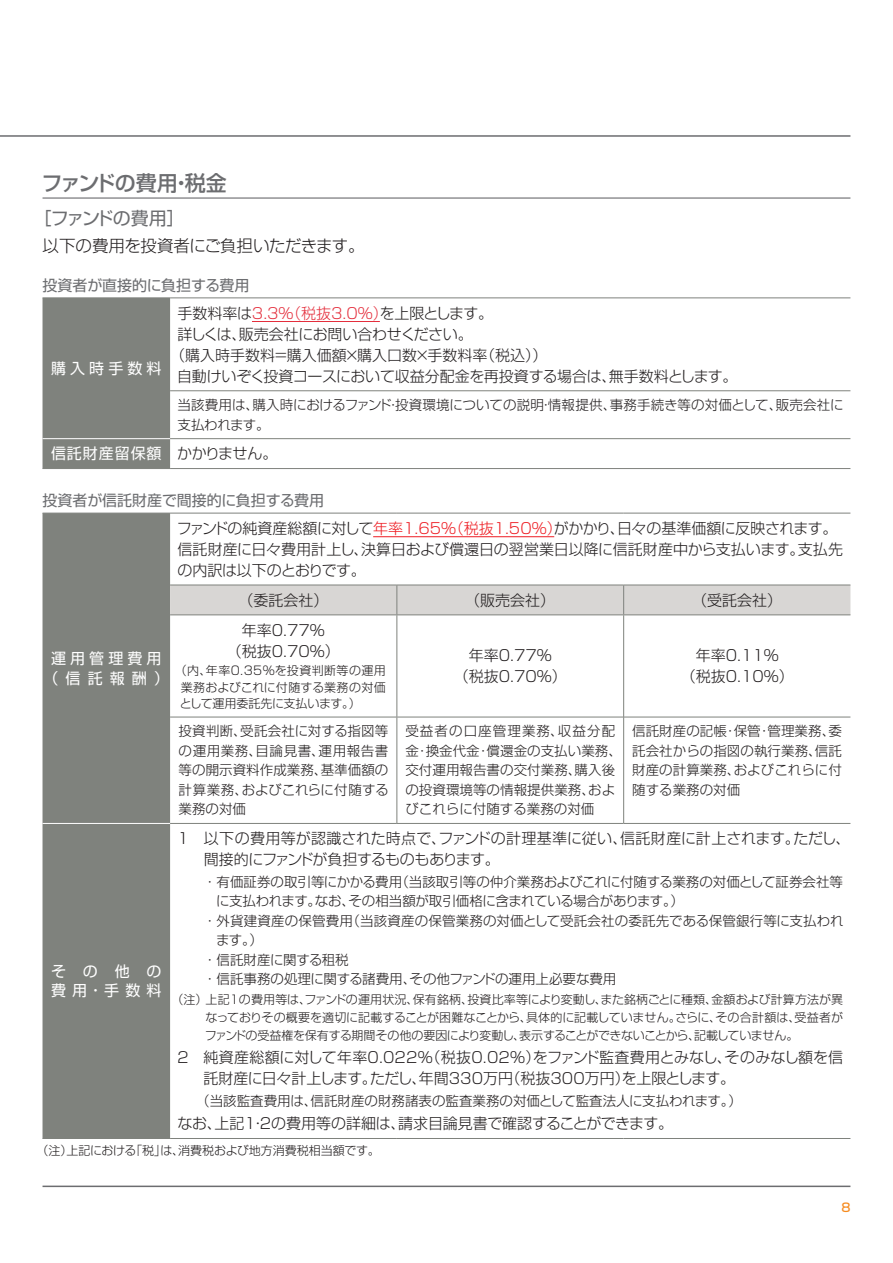
<style>
.page{position:relative;width:893px;height:1263px;background:#fff}
.page>*{position:absolute;margin:0;border:0;box-sizing:border-box;transform-origin:0 0}
.t1{font:500 21px "Shin Go Pr 5";letter-spacing:-.035em;color:#6c6d70}
.t2{font:18px "Shin Go Pr 5";letter-spacing:-.09em;color:#6c6d70}
.t3{font:300 16.5px "Shin Go Pr 5";letter-spacing:-.025em;color:#231f20}
.t4{font:300 15px/21px "Shin Go Pr 5";color:#231f20;text-align:center}
.t5{font:300 15px/21px "Shin Go Pro";letter-spacing:-.01em;color:#231f20}
.t6{font:300 15px "Shin Go Pr 5";letter-spacing:-.02em;color:#231f20}
.t7{font:15px "Shin Go Pr 5";letter-spacing:-.01em;color:#6c6d70}
.t8{font:300 15px "Shin Go Pr 5";letter-spacing:-.03em;color:#231f20}
.t9{font:15px/19.5px "Shin Go Pr 5";letter-spacing:.275em;color:#fff;text-align:center}
.t10{font:15px "Shin Go Pr 5";letter-spacing:.06em;color:#fff}
.t11{font:15px/19.5px "Shin Go Pr 5";letter-spacing:.77em;color:#fff}
.t12{font:300 13.5px/19.5px "Shin Go Pr 5";color:#231f20}
.t13{font:300 13.5px "Shin Go Pr 5";letter-spacing:-.02em;color:#231f20}
.t14{font:300 12px/16.5px "Shin Go Pr 5";letter-spacing:-.01em;color:#231f20;text-align:justify}
.t15{font:500 12px "Shin Go Pr 5";color:#f68b1f}
.s1{color:#e42e3c}
.s2{font-family:"Shin Go Pro";font-weight:300;color:#231f20}
.s3{font-family:"Shin Go Pro"}
.s4{font-family:"Shin Go Pro";color:#ee1d23}
.s5{font-family:"Shin Go Pr 5"}
</style>
<div class="page">
<hr style="left:0;top:135px;width:850px;height:2px;background:#6c6d70">
<hr style="left:43px;top:1185px;width:807px;height:2px;background:#6c6d70">
<hr style="left:43px;top:197px;width:807px;height:2px;background:#6c6d70">
<div style="left:43px;top:298px;width:127px;height:170px;background:#7f827d"></div>
<hr style="left:43px;top:438px;width:127px;height:1px;background:#fff">
<hr style="left:43px;top:297px;width:127px;height:1px;background:#7f827d">
<hr style="left:43px;top:468px;width:127px;height:1px;background:#7f827d">
<hr style="left:170px;top:297px;width:680px;height:1px;background:#7f827d">
<hr style="left:170px;top:438px;width:680px;height:1px;background:#7f827d">
<hr style="left:170px;top:468px;width:680px;height:1px;background:#7f827d">
<hr style="left:170px;top:390px;width:680px;height:1px;background:#7f827d">
<hr style="left:252px;top:321px;width:128px;height:1px;background:#e42e3c">
<div style="left:43px;top:514px;width:127px;height:624px;background:#7f827d"></div>
<hr style="left:43px;top:823px;width:127px;height:1px;background:#fff">
<hr style="left:43px;top:513px;width:127px;height:1px;background:#7f827d">
<hr style="left:43px;top:1138px;width:127px;height:1px;background:#7f827d">
<hr style="left:170px;top:513px;width:227px;height:1px;background:#7f827d">
<hr style="left:397px;top:513px;width:227px;height:1px;background:#7f827d">
<hr style="left:624px;top:513px;width:226px;height:1px;background:#7f827d">
<hr style="left:170px;top:823px;width:227px;height:1px;background:#7f827d">
<hr style="left:397px;top:823px;width:227px;height:1px;background:#7f827d">
<hr style="left:624px;top:823px;width:226px;height:1px;background:#7f827d">
<hr style="left:170px;top:1138px;width:227px;height:1px;background:#7f827d">
<hr style="left:397px;top:1138px;width:227px;height:1px;background:#7f827d">
<hr style="left:624px;top:1138px;width:226px;height:1px;background:#7f827d">
<hr style="left:170px;top:717px;width:226px;height:1px;background:#7f827d">
<hr style="left:397px;top:717px;width:226px;height:1px;background:#7f827d">
<hr style="left:624px;top:717px;width:226px;height:1px;background:#7f827d">
<div style="left:170px;top:585px;width:680px;height:30px;background:#d8d6d4"></div>
<hr style="left:396px;top:615px;width:1px;height:102px;background:#7f827d">
<hr style="left:623px;top:615px;width:1px;height:102px;background:#7f827d">
<hr style="left:396px;top:717px;width:1px;height:106px;background:#7f827d">
<hr style="left:623px;top:717px;width:1px;height:106px;background:#7f827d">
<hr style="left:373px;top:536px;width:181px;height:1px;background:#ee1d23">
<h1 class="t1" style="left:41px;top:165px;width:187px">ファンドの費用・税金</h1>
<h2 class="t2" style="left:34px;top:203px;width:153px">［ファンドの費用］</h2>
<p class="t3" style="left:43px;top:232px;width:324px">以下の費用を投資者にご負担いただきます。</p>
<p class="t7" style="left:43px;top:272px;width:208px">投資者が直接的に負担する費用</p>
<p class="t6" style="left:178px;top:300px;width:317px">手数料率は<span class="s1">3.3％（税抜3.0％）</span>を上限とします。</p>
<p class="t8" style="left:178px;top:321px;width:297px">詳しくは、販売会社にお問い合わせください。</p>
<p class="t4" style="left:170px;top:343px;width:379px">（購入時手数料＝購入価額×購入口数×手数料率（税込））</p>
<p class="t6" style="left:177px;top:363px;width:562px">自動けいぞく投資コースにおいて収益分配金を再投資する場合は、無手数料とします。</p>
<p class="t12" style="left:178px;top:394px;width:667px">当該費用は、購入時におけるファンド・投資環境についての説明・情報提供、事務手続き等の対価として、販売会社に支払われます。</p>
<p class="t10" style="left:51px;top:441px;width:228px">信託財産留保額 <span class="s2">かかりません。</span></p>
<p class="t9" style="left:51px;top:357px;width:112px">購入時手数料</p>
<p class="t7" style="left:43px;top:488px;width:283px">投資者が信託財産で間接的に負担する費用</p>
<p class="t9" style="left:44px;top:647px;width:127px">運用管理費用（信託報酬）</p>
<p class="t4" style="left:177px;top:516px;width:668px;text-align:left">ファンドの<span class="s3">純資産総額に対して</span><span class="s4">年率1.65％（税抜1.50％）</span>がかかり、日々の基準価額に反映されます。信託財産に日々費用計上し、決算日および償還日の翌営業日以降に信託財産中から支払います。支払先の内訳は以下のとおりです。</p>
<p class="t4" style="left:238px;top:588px;width:91px">（委託会社）</p>
<p class="t4" style="left:465px;top:588px;width:91px">（販売会社）</p>
<p class="t4" style="left:692px;top:588px;width:91px">（受託会社）</p>
<p class="t4" style="left:227px;top:618px;width:115px">年率0.77%<br>（税抜0.70％）</p>
<p class="t14" style="left:180px;top:661px;width:207px;text-indent:-5px">（内、年率0.35％を投資判断等の運用業務およびこれに付随する業務の対価として運用委託先に支払います。）</p>
<p class="t4" style="left:454px;top:643px;width:115px">年率0.77%<br>（税抜0.70％）</p>
<p class="t4" style="left:681px;top:643px;width:115px">年率0.11%<br>（税抜0.10％）</p>
<p class="t12" style="left:179px;top:720px;width:212px;text-align:justify">投資判断、受託会社に対する指図等の運用業務、目論見書、運用報告書等の開示資料作成業務、基準価額の計算業務、およびこれらに付随する業務の対価</p>
<p class="t12" style="left:405px;top:720px;width:218px">受益者の口座管理業務、収益分配金・換金代金・償還金の支払い業務、交付運用報告書の交付業務、購入後の投資環境等の情報提供業務、およびこれらに付随する業務の対価</p>
<p class="t12" style="left:632px;top:720px;width:211px;text-align:justify">信託財産の記帳・保管・管理業務、委託会社からの指図の執行業務、信託財産の計算業務、およびこれらに付随する業務の対価</p>
<p class="t5" style="left:204px;top:826px;width:648px;text-indent:-26px"><span class="s5">1　</span>以下の費用等が認識された時点で、ファンドの計理基準に従い、信託財産に計上されます。ただし、間接的にファンドが負担するものもあります。</p>
<p class="t12" style="left:203px;top:870px;width:641px">・有価証券の取引等にかかる費用（当該取引等の仲介業務およびこれに付随する業務の対価として証券会社等</p>
<p class="t13" style="left:216px;top:890px;width:470px">に支払われます。なお、その相当額が取引価格に含まれている場合があります。）</p>
<p class="t12" style="left:203px;top:909px;width:642px">・外貨建資産の保管費用（当該資産の保管業務の対価として受託会社の委託先である保管銀行等に支払われ</p>
<p class="t12" style="left:216px;top:929px;width:49px">ます。）</p>
<p class="t12" style="left:203px;top:948px;width:147px">・信託財産に関する租税</p>
<p class="t12" style="left:203px;top:968px;width:415px">・信託事務の処理に関する諸費用、その他ファンドの運用上必要な費用</p>
<p class="t14" style="left:205px;top:990px;width:640px;line-height:18px;text-indent:-33px">（注）上記1の費用等は、ファンドの運用状況、保有銘柄、投資比率等により変動し、また銘柄ごとに種類、金額および計算方法が異なっておりその概要を適切に記載することが困難なことから、具体的に記載していません。さらに、その合計額は、受益者がファンドの受益権を保有する期間その他の要因により変動し、表示することができないことから、記載していません。</p>
<p class="t4" style="left:203px;top:1046px;width:641px;text-align:left;text-indent:-28px">２　純資産総額に対して年率0.022％（税抜0.02％）をファンド監査費用とみなし、そのみなし額を信託財産に日々計上します。ただし、年間330万円（税抜300万円）を上限とします。</p>
<p class="t12" style="left:196px;top:1090px;width:547px">（当該監査費用は、信託財産の財務諸表の監査業務の対価として監査法人に支払われます。）</p>
<p class="t4" style="left:177px;top:1111px;width:497px">なお、上記1・2の費用等の詳細は、請求目論見書で確認することができます。</p>
<p class="t14" style="left:37px;top:1141px;width:345px">（注）上記における「税」は、消費税および地方消費税相当額です。</p>
<p class="t11" style="left:51px;top:960px;width:112px">その他の費用・手数料</p>
<p class="t15" style="left:841px;top:1197px;width:11px">8</p>
</div>
